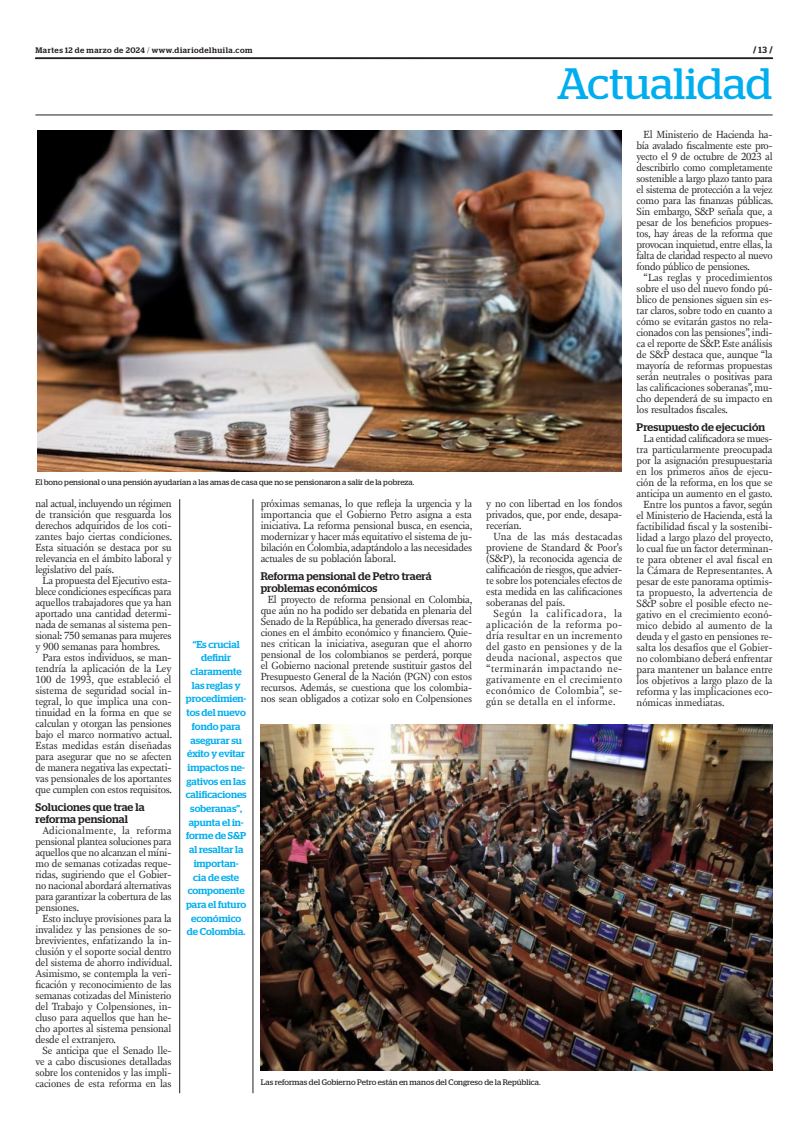
<style>
.page{position:relative;width:801px;height:1134px;background:#fff}
.page>*{position:absolute;margin:0;border:0;box-sizing:border-box;transform-origin:0 0}
.t1{font:43.9px "Stag";color:#00aeef}
.INTERTITULO{font:500 11px/12px "Stag";letter-spacing:.005em;color:#231f20}
.TEXTO{font:10.6px/11px "New Fournier BP";letter-spacing:-.01em;color:#231f20;text-align:justify}
.DESTACADO_AZUL{font:500 10px/13.7px "Stag";letter-spacing:-.005em;color:#00aeef;text-align:center}
.t2{font:700 9px "Stag";color:#231f20}
.PIE_DE_FOTO{font:8px "Stag";letter-spacing:.01em;color:#231f20}
.t3{font:500 8px "Stag";letter-spacing:.065em;color:#231f20}
.s1{font-weight:300}
.s2{font-weight:500}
</style>
<div class="page">
<svg style="left:35px;top:58px;width:738px;height:1px"></svg>
<hr style="left:35px;top:115px;width:737px;height:1px;background:#231f20">
<img style="left:37px;top:131px;width:584px;height:340px">
<img style="left:261px;top:724px;width:511px;height:347px">
<hr style="left:179px;top:499px;width:1px;height:594px;background:#231f20">
<hr style="left:253px;top:499px;width:1px;height:594px;background:#231f20">
<p class="t3" style="left:35px;top:45px;width:218px">Martes 12 de marzo de 2024 <span class="s1">/</span> www.diariodelhuila.com</p>
<p class="t2" style="left:753px;top:45px;width:21px">/ <span class="s2">13</span> /</p>
<p class="t1" style="left:557px;top:59px;width:216px">Actualidad</p>
<p class="PIE_DE_FOTO" style="left:36px;top:477px;width:380px">El bono pensional o una pensión ayudarían a las amas de casa que no se pensionaron a salir de la pobreza.</p>
<p class="TEXTO" style="left:35px;top:498px;width:138px">nal actual, incluyendo un régimen de transición que resguarda los derechos adquiridos de los coti&shy;zantes bajo ciertas condiciones.<br>Esta situación se destaca por su relevancia en el ámbito laboral y legislativo del país.</p>
<p class="TEXTO" style="left:35px;top:575px;width:138px;text-indent:7px">La propuesta del Ejecutivo esta&shy;blece condiciones específicas para aquellos trabajadores que ya han aportado una cantidad determi&shy;nada de semanas al sistema pen&shy;sional: 750 semanas para mujeres y 900 semanas para hombres.</p>
<p class="TEXTO" style="left:35px;top:652px;width:138px;text-indent:7px">Para estos individuos, se man&shy;tendría la aplicación de la Ley 100 de 1993, que estableció el sistema de seguridad social in&shy;tegral, lo que implica una con&shy;tinuidad en la forma en que se calculan y otorgan las pensiones bajo el marco normativo actual.<br>Estas medidas están diseñadas para asegurar que no se afecten de manera negativa las expectati&shy;vas pensionales de los aportantes que cumplen con estos requisitos.</p>
<p class="INTERTITULO" style="left:35px;top:801px;width:111px">Soluciones que trae la reforma pensional</p>
<p class="TEXTO" style="left:35px;top:825px;width:138px;text-indent:7px">Adicionalmente, la reforma pensional plantea soluciones para aquellos que no alcanzan el míni&shy;mo de semanas cotizadas reque&shy;ridas, sugiriendo que el Gobier&shy;no nacional abordará alternativas para garantizar la cobertura de las pensiones.</p>
<p class="TEXTO" style="left:35px;top:913px;width:138px;text-indent:7px">Esto incluye provisiones para la invalidez y las pensiones de so&shy;brevivientes, enfatizando la in&shy;clusión y el soporte social dentro del sistema de ahorro individual.<br>Asimismo, se contempla la veri&shy;ficación y reconocimiento de las semanas cotizadas del Ministerio del Trabajo y Colpensiones, in&shy;cluso para aquellos que han he&shy;cho aportes al sistema pensional desde el extranjero.</p>
<p class="TEXTO" style="left:35px;top:1045px;width:138px;text-indent:7px">Se anticipa que el Senado lle&shy;ve a cabo discusiones detalladas sobre los contenidos y las impli&shy;caciones de esta reforma en las</p>
<p class="DESTACADO_AZUL" style="left:186px;top:637px;width:62px">“Es crucial definir claramente las reglas y procedimien&shy;tos del nuevo fondo para asegurar su éxito y evitar impactos ne&shy;gativos en las calificaciones soberanas”, apunta el in&shy;forme de S&amp;P al resaltar la importan-<br>cia de este componente para el futuro económico de Colombia.</p>
<p class="TEXTO" style="left:261px;top:498px;width:213px">próximas semanas, lo que refleja la urgencia y la importancia que el Gobierno Petro asigna a esta iniciativa. La reforma pensional busca, en esencia, modernizar y hacer más equitativo el sistema de ju&shy;bilación en Colombia, adaptándolo a las necesidades actuales de su población laboral.</p>
<p class="INTERTITULO" style="left:261px;top:570px;width:173px">Reforma pensional de Petro traerá problemas económicos</p>
<p class="TEXTO" style="left:261px;top:594px;width:213px;text-indent:7px">El proyecto de reforma pensional en Colombia, que aún no ha podido ser debatida en plenaria del Senado de la República, ha generado diversas reac&shy;ciones en el ámbito económico y financiero. Quie&shy;nes critican la iniciativa, aseguran que el ahorro pensional de los colombianos se perderá, porque el Gobierno nacional pretende sustituir gastos del Presupuesto General de la Nación (PGN) con estos recursos. Además, se cuestiona que los colombia&shy;nos sean obligados a cotizar solo en Colpensiones</p>
<p class="TEXTO" style="left:486px;top:498px;width:138px">y no con libertad en los fondos privados, que, por ende, desapa&shy;recerían.</p>
<p class="TEXTO" style="left:486px;top:531px;width:138px;text-indent:7px">Una de las más destacadas proviene de Standard &amp; Poor’s (S&amp;P), la reconocida agencia de calificación de riesgos, que advier&shy;te sobre los potenciales efectos de esta medida en las calificaciones soberanas del país.</p>
<p class="TEXTO" style="left:486px;top:608px;width:138px;text-indent:7px">Según la calificadora, la aplicación de la reforma po&shy;dría resultar en un incremento del gasto en pensiones y de la deuda nacional, aspectos que “terminarán impactando ne&shy;gativamente en el crecimiento económico de Colombia”, se&shy;gún se detalla en el informe.</p>
<p class="PIE_DE_FOTO" style="left:261px;top:1077px;width:281px">Las reformas del Gobierno Petro están en manos del Congreso de la República.</p>
<p class="TEXTO" style="left:636px;top:129px;width:138px;text-indent:7px">El Ministerio de Hacienda ha&shy;bía avalado fiscalmente este pro&shy;yecto el 9 de octubre de 2023 al describirlo como completamente sostenible a largo plazo tanto para el sistema de protección a la vejez como para las finanzas públicas.<br>Sin embargo, S&amp;P señala que, a pesar de los beneficios propues&shy;tos, hay áreas de la reforma que provocan inquietud, entre ellas, la falta de claridad respecto al nuevo fondo público de pensiones.</p>
<p class="TEXTO" style="left:636px;top:272px;width:138px;text-indent:7px">“Las reglas y procedimientos sobre el uso del nuevo fondo pú&shy;blico de pensiones siguen sin es&shy;tar claros, sobre todo en cuanto a cómo se evitarán gastos no rela&shy;cionados con las pensiones”, indi&shy;ca el reporte de S&amp;P. Este análisis de S&amp;P destaca que, aunque “la mayoría de reformas propuestas serán neutrales o positivas para las calificaciones soberanas”, mu&shy;cho dependerá de su impacto en los resultados fiscales.</p>
<p class="INTERTITULO" style="left:636px;top:421px;width:130px">Presupuesto de ejecución</p>
<p class="TEXTO" style="left:636px;top:433px;width:138px;text-indent:7px">La entidad calificadora se mues&shy;tra particularmente preocupada por la asignación presupuestaria en los primeros años de ejecu&shy;ción de la reforma, en los que se anticipa un aumento en el gasto.</p>
<p class="TEXTO" style="left:636px;top:499px;width:138px;text-indent:7px">Entre los puntos a favor, según el Ministerio de Hacienda, está la factibilidad fiscal y la sostenibi&shy;lidad a largo plazo del proyecto, lo cual fue un factor determinan&shy;te para obtener el aval fiscal en la Cámara de Representantes. A pesar de este panorama optimis&shy;ta propuesto, la advertencia de S&amp;P sobre el posible efecto ne&shy;gativo en el crecimiento econó&shy;mico debido al aumento de la deuda y el gasto en pensiones re&shy;salta los desafíos que el Gobier&shy;no colombiano deberá enfrentar para mantener un balance entre los objetivos a largo plazo de la reforma y las implicaciones eco&shy;nómicas inmediatas.</p>
</div>
